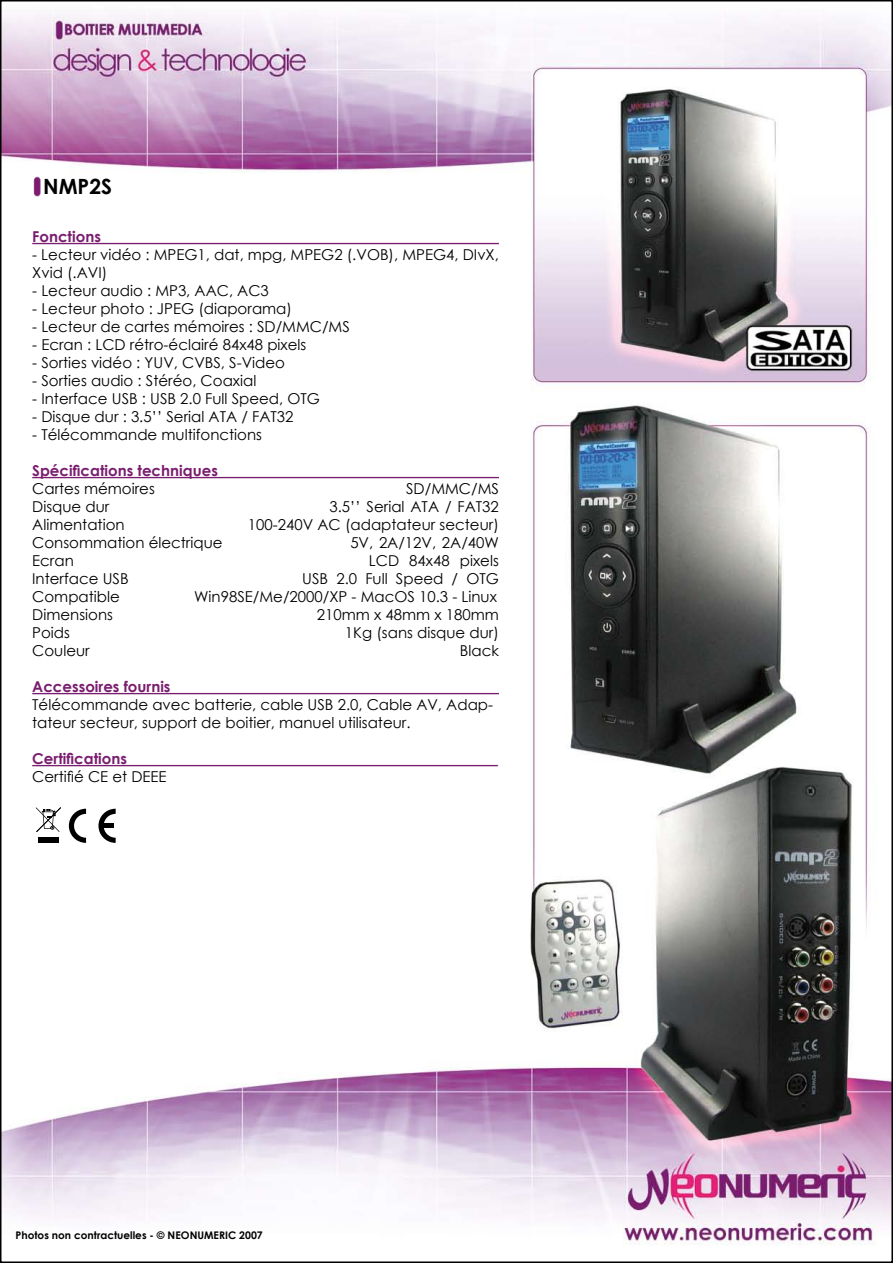
<style>
.page{position:relative;width:893px;height:1263px;background:#fff}
.page>*{position:absolute;margin:0;border:0;box-sizing:border-box;transform-origin:0 0}
.t1{font:700 21px "Century Gothic";color:#000}
.t2{font:15px/18px "Century Gothic";color:#000}
.t3{font:700 15px "Century Gothic";color:#7a1d70}
.t4{font:700 10.5px "Century Gothic";color:#000}
</style>
<div class="page">
<img style="left:3px;top:11px;width:887px;height:1234px">
<img style="left:32px;top:176px;width:10px;height:20px">
<hr style="left:32px;top:243px;width:467px;height:1px;background:#7a1d70">
<hr style="left:32px;top:477px;width:467px;height:1px;background:#7a1d70">
<hr style="left:32px;top:693px;width:467px;height:1px;background:#7a1d70">
<hr style="left:32px;top:765px;width:466px;height:1px;background:#7a1d70">
<svg style="left:69px;top:809px;width:17px;height:34px"></svg>
<svg style="left:98px;top:809px;width:18px;height:34px"></svg>
<div style="left:103px;top:823px;width:11px;height:5px;background:#000"></div>
<div style="left:38px;top:837px;width:21px;height:5px;background:#000"></div>
<svg style="left:36px;top:807px;width:25px;height:25px"></svg>
<h1 class="t1" style="left:43px;top:170px;width:70px">NMP2S</h1>
<p class="t3" style="left:32px;top:225px;width:70px">Fonctions</p>
<p class="t2" style="left:32px;top:245px;width:468px">- Lecteur vidéo : MPEG1, dat, mpg, MPEG2 (.VOB), MPEG4, DIvX,<br>Xvid (.AVI)</p>
<p class="t2" style="left:32px;top:281px;width:238px">- Lecteur audio : MP3, AAC, AC3</p>
<p class="t2" style="left:32px;top:299px;width:261px">- Lecteur photo : JPEG (diaporama)</p>
<p class="t2" style="left:32px;top:317px;width:319px">- Lecteur de cartes mémoires : SD/MMC/MS</p>
<p class="t2" style="left:32px;top:335px;width:276px">- Ecran : LCD rétro-éclairé 84x48 pixels</p>
<p class="t2" style="left:32px;top:353px;width:254px">- Sorties vidéo : YUV, CVBS, S-Video</p>
<p class="t2" style="left:32px;top:371px;width:226px">- Sorties audio : Stéréo, Coaxial</p>
<p class="t2" style="left:32px;top:389px;width:289px">- Interface USB : USB 2.0 Full Speed, OTG</p>
<p class="t2" style="left:32px;top:407px;width:263px">- Disque dur : 3.5’’ Serial ATA / FAT32</p>
<p class="t2" style="left:32px;top:425px;width:231px">- Télécommande multifonctions</p>
<p class="t3" style="left:32px;top:459px;width:187px">Spécifications techniques</p>
<p class="t2" style="left:32px;top:479px;width:124px">Cartes mémoires</p>
<p class="t2" style="left:406px;top:479px;width:94px">SD/MMC/MS</p>
<p class="t2" style="left:32px;top:497px;width:79px">Disque dur</p>
<p class="t2" style="left:329px;top:497px;width:171px">3.5’’ Serial ATA / FAT32</p>
<p class="t2" style="left:32px;top:515px;width:94px">Alimentation</p>
<p class="t2" style="left:248px;top:515px;width:253px">100-240V AC (adaptateur secteur)</p>
<p class="t2" style="left:32px;top:533px;width:192px">Consommation électrique</p>
<p class="t2" style="left:350px;top:533px;width:150px">5V, 2A/12V, 2A/40W</p>
<p class="t2" style="left:32px;top:551px;width:43px">Ecran</p>
<p class="t2" style="left:369px;top:551px;width:131px">LCD 84x48 pixels</p>
<p class="t2" style="left:32px;top:569px;width:98px">Interface USB</p>
<p class="t2" style="left:302px;top:569px;width:198px">USB 2.0 Full Speed / OTG</p>
<p class="t2" style="left:32px;top:587px;width:89px">Compatible</p>
<p class="t2" style="left:194px;top:587px;width:304px">Win98SE/Me/2000/XP - MacOS 10.3 - Linux</p>
<p class="t2" style="left:32px;top:605px;width:82px">Dimensions</p>
<p class="t2" style="left:317px;top:605px;width:183px">210mm x 48mm x 180mm</p>
<p class="t2" style="left:32px;top:623px;width:39px">Poids</p>
<p class="t2" style="left:345px;top:623px;width:155px">1Kg (sans disque dur)</p>
<p class="t2" style="left:32px;top:641px;width:59px">Couleur</p>
<p class="t2" style="left:460px;top:641px;width:41px">Black</p>
<p class="t3" style="left:32px;top:675px;width:140px">Accessoires fournis</p>
<p class="t2" style="left:32px;top:695px;width:462px">Télécommande avec batterie, cable USB 2.0, Cable AV, Adap&shy;tateur secteur, support de boitier, manuel utilisateur.</p>
<p class="t3" style="left:32px;top:747px;width:96px">Certifications</p>
<p class="t2" style="left:32px;top:767px;width:136px">Certifié CE et DEEE</p>
<p class="t4" style="left:16px;top:1227px;width:249px">Photos non contractuelles - © NEONUMERIC 2007</p>
</div>
